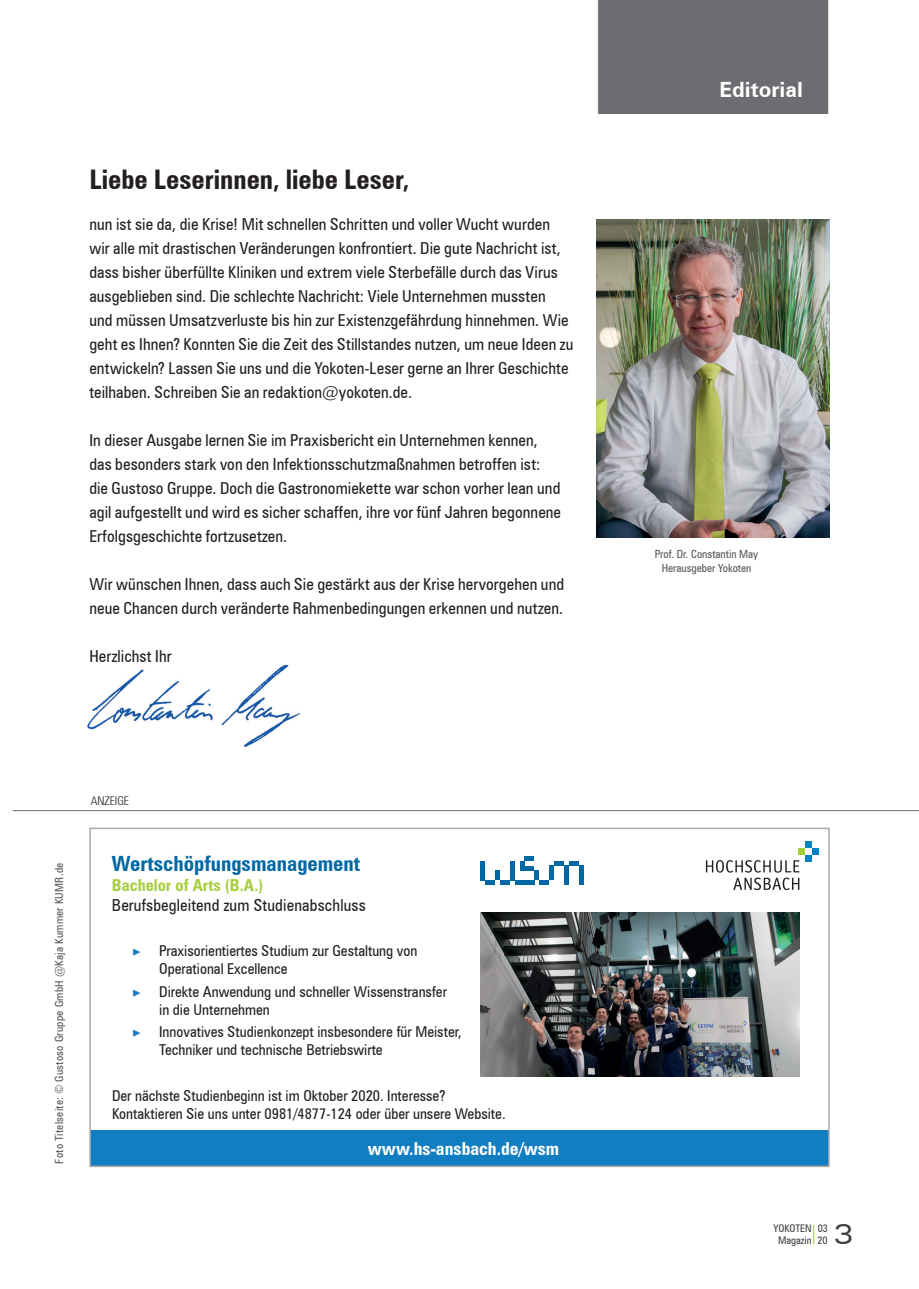
<style>
.page{position:relative;width:919px;height:1289px;background:#fff}
.page>*{position:absolute;margin:0;border:0;box-sizing:border-box;transform-origin:0 0}
.t1{font:expanded 27.75px "Zurich BT";color:#3e3e3f}
.t2{font:700 condensed 27px "Zurich BT";color:#231f20}
.t3{font:700 condensed 21px "Zurich BT";color:#0068a5}
.t4{font:700 21px "Zurich BT";color:#fff}
.t5{font:700 condensed 18px "Zurich BT";color:#fff}
.t6{font:condensed 16.5px/24px "Zurich BT";letter-spacing:.005em;color:#231f20}
.t7{font:700 condensed 16.5px "Zurich BT";color:#a6ce3b}
.t8{font:condensed 15px/18px "Zurich BT";color:#231f20}
.t9{font:300 condensed 15px "Zurich BT";letter-spacing:-.025em;color:#fff}
.t10{font:300 condensed 12px "Zurich BT";color:#231f20}
.t11{font:condensed 11.25px "Zurich BT";letter-spacing:.02em;color:#57585a}
.t12{font:condensed 11.25px/13.5px "Zurich BT";color:#57585a;text-align:center}
.t13{font:condensed 10.5px/12px "Zurich BT";color:#3e3e3f}
.s1{font-family:"Minion Pro";font-stretch:normal;color:#127ec2}
</style>
<div class="page">
<img style="left:597px;top:219px;width:232px;height:319px">
<img style="left:88px;top:665px;width:212px;height:81px">
<div style="left:90px;top:1130px;width:738px;height:36px;background:#127ec2"></div>
<svg style="left:705px;top:860px;width:94px;height:30px"></svg>
<div style="left:804px;top:841px;width:7px;height:7px;background:#0080c5"></div>
<div style="left:811px;top:848px;width:7px;height:7px;background:#0080c5"></div>
<div style="left:804px;top:855px;width:7px;height:7px;background:#0080c5"></div>
<div style="left:797px;top:848px;width:7px;height:7px;background:#a6ce39"></div>
<img style="left:480px;top:912px;width:319px;height:164px">
<div style="left:485px;top:880px;width:10px;height:5px;background:#0068a5"></div>
<div style="left:524px;top:865px;width:10px;height:5px;background:#0068a5"></div>
<div style="left:480px;top:860px;width:5px;height:20px;background:#0068a5"></div>
<div style="left:514px;top:880px;width:20px;height:5px;background:#0068a5"></div>
<div style="left:524px;top:855px;width:10px;height:5px;background:#0068a5"></div>
<div style="left:495px;top:870px;width:5px;height:10px;background:#0068a5"></div>
<div style="left:500px;top:880px;width:9px;height:5px;background:#0068a5"></div>
<div style="left:509px;top:860px;width:5px;height:20px;background:#0068a5"></div>
<div style="left:534px;top:870px;width:5px;height:10px;background:#0068a5"></div>
<div style="left:519px;top:860px;width:5px;height:10px;background:#0068a5"></div>
<div style="left:568px;top:860px;width:10px;height:5px;background:#0068a5"></div>
<div style="left:539px;top:880px;width:10px;height:5px;background:#0068a5"></div>
<div style="left:554px;top:860px;width:10px;height:5px;background:#0068a5"></div>
<div style="left:549px;top:865px;width:5px;height:15px;background:#0068a5"></div>
<div style="left:578px;top:865px;width:5px;height:20px;background:#0068a5"></div>
<hr style="left:564px;top:865px;width:4px;height:20px;background:#0068a5">
<div style="left:89px;top:827px;width:740px;height:340px;border:2px solid #a8a9ad"></div>
<hr style="left:13px;top:810px;width:905px;height:1px;background:#6c6d70">
<svg style="left:813px;top:1224px;width:1px;height:20px"></svg>
<div style="left:597px;top:0;width:232px;height:114px;background:#6c6d70"></div>
<h2 class="t2" style="left:89px;top:163px;width:321px">Liebe Leserinnen, liebe Leser,</h2>
<p class="t6" style="left:89px;top:212px;width:485px">nun ist sie da, die Krise! Mit schnellen Schritten und voller Wucht wurden wir alle mit drastischen Veränderungen konfrontiert. Die gute Nachricht ist, dass bisher überfüllte Kliniken und extrem viele Sterbefälle durch das Virus ausgeblieben sind. Die schlechte Nachricht: Viele Unternehmen mussten<br>und müssen Umsatzverluste bis hin zur Existenzgefährdung hinnehmen. Wie geht es Ihnen? Konnten Sie die Zeit des Stillstandes nutzen, um neue Ideen zu entwickeln? Lassen Sie uns und die Yokoten-Leser gerne an Ihrer Geschichte teilhaben. Schreiben Sie an redaktion@yokoten.de.</p>
<p class="t6" style="left:89px;top:428px;width:473px">In dieser Ausgabe lernen Sie im Praxisbericht ein Unternehmen kennen, das besonders stark von den Infektionsschutzmaßnahmen betroffen ist: die Gustoso Gruppe. Doch die Gastronomiekette war schon vorher lean und agil aufgestellt und wird es sicher schaffen, ihre vor fünf Jahren begonnene Erfolgsgeschichte fortzusetzen.</p>
<p class="t6" style="left:89px;top:572px;width:476px">Wir wünschen Ihnen, dass auch Sie gestärkt aus der Krise hervorgehen und neue Chancen durch veränderte Rahmenbedingungen erkennen und nutzen.</p>
<p class="t6" style="left:89px;top:644px;width:84px">Herzlichst Ihr</p>
<p class="t10" style="left:91px;top:793px;width:40px">ANZEIGE</p>
<p class="t11" style="left:52px;top:1163px;width:302px;rotate:-90deg">Foto Titelseite: © Gustoso Gruppe GmbH @Kaja Kummer KUMR.de</p>
<p class="t3" style="left:112px;top:851px;width:250px">Wertschöpfungsmanagement</p>
<p class="t7" style="left:112px;top:875px;width:153px">Bachelor of Arts (B.A.)</p>
<p class="t6" style="left:112px;top:892px;width:255px">Berufsbegleitend zum Studienabschluss</p>
<p class="t8" style="left:159px;top:941px;width:260px;text-indent:-27px"><span class="s1">▶</span> Praxisorientiertes Studium zur Gestaltung von<br>Operational Excellence</p>
<p class="t8" style="left:159px;top:982px;width:289px;text-indent:-27px"><span class="s1">▶</span> Direkte Anwendung und schneller Wissenstransfer in die Unternehmen</p>
<p class="t8" style="left:159px;top:1022px;width:304px;text-indent:-27px"><span class="s1">▶</span> Innovatives Studienkonzept insbesondere für Meister,<br>Techniker und technische Betriebswirte</p>
<p class="t8" style="left:112px;top:1086px;width:395px">Der nächste Studienbeginn ist im Oktober 2020. Interesse?<br>Kontaktieren Sie uns unter 0981/4877-124 oder über unsere Website.</p>
<p class="t5" style="left:368px;top:1137px;width:193px">www.hs-ansbach.de/wsm</p>
<p class="t4" style="left:719px;top:77px;width:85px">Editorial</p>
<p class="t9" style="left:712px;top:83px;width:92px">Bachelor-Studium</p>
<p class="t12" style="left:654px;top:547px;width:105px">Prof. Dr. Constantin May<br>Herausgeber Yokoten</p>
<p class="t13" style="left:773px;top:1222px;width:39px;text-align:center">YOKOTEN<br>Magazin</p>
<h1 class="t1" style="left:833px;top:1218px;width:22px">3</h1>
<p class="t13" style="left:817px;top:1222px;width:12px">03<br>20</p>
</div>
